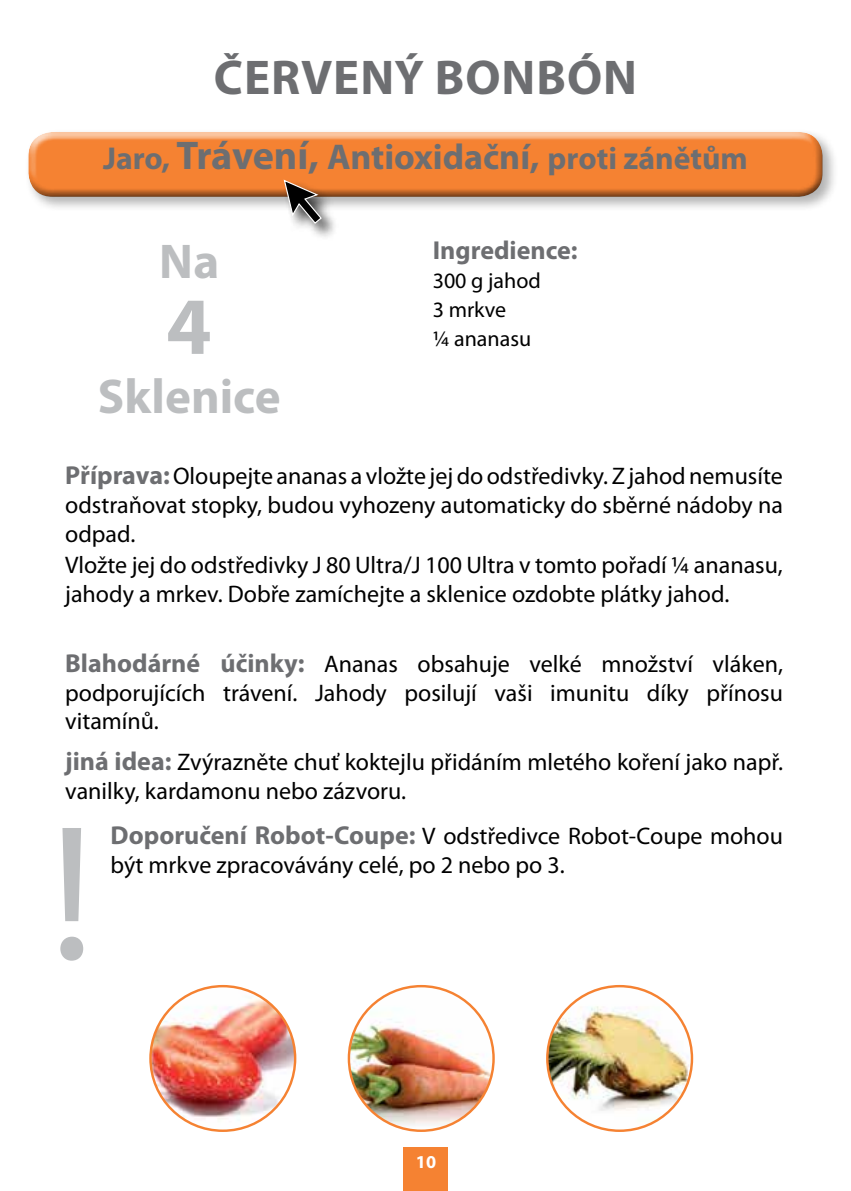
<style>
.page{position:relative;width:851px;height:1191px;background:#fff}
.page>*{position:absolute;margin:0;border:0;box-sizing:border-box;transform-origin:0 0}
.t1{font:193.6px "Myriad Pro";color:#bcbec0}
.t2{font:700 81.8px "Myriad Pro";color:#bcbec0}
.t3{font:700 49px "Myriad Pro";letter-spacing:.02em;color:#6d6e71}
.t4{font:700 49px "Myriad Pro";color:#bcbec0}
.t5{font:700 31.6px "Myriad Pro";color:#6d6e71}
.t6{font:700 26px "Myriad Pro";color:#6d6e71}
.t7{font:24px/28.8px "Myriad Pro";color:#000}
.t8{font:22px/29.2px "Myriad Pro";color:#000}
.t9{font:700 18.2px "Myriad Pro";color:#fff}
.s1{font-size:40.2px}
.s2{font-size:36px}
.s3{font-weight:700;font-size:26px;color:#6d6e71}
</style>
<div class="page">
<div style="left:403px;top:1146px;width:45px;height:45px;background:#f58232"></div>
<img style="left:150px;top:986px;width:145px;height:144px;border-radius:72px">
<img style="left:349px;top:986px;width:144px;height:144px;border-radius:72px">
<img style="left:547px;top:986px;width:144px;height:144px;border-radius:72px">
<div style="left:25px;top:128px;width:812px;height:84px;background:#000;opacity:.3"></div>
<div style="left:26px;top:131px;width:796px;height:49px;background:#fac5a0"></div>
<div style="left:26px;top:134px;width:796px;height:67px;background:#000;opacity:.7"></div>
<div style="left:282px;top:178px;width:57px;height:63px;background:#000;opacity:.75"></div>
<svg style="left:283px;top:179px;width:39px;height:46px;background:#927b6b"></svg>
<h3 class="t3" style="left:214px;top:45px;width:424px">červený bonbón</h3>
<h3 class="t5" style="left:103px;top:138px;width:646px">Jaro, <span class="s1">Trávení,</span> <span class="s2">Antioxidační,</span> proti zánětům</h3>
<h3 class="t4" style="left:159px;top:229px;width:62px">Na</h3>
<h2 class="t2" style="left:166px;top:273px;width:47px">4</h2>
<h3 class="t4" style="left:98px;top:364px;width:184px">Sklenice</h3>
<p class="t6" style="left:432px;top:233px;width:146px">Ingredience:</p>
<p class="t8" style="left:432px;top:265px;width:110px">300 g jahod<br>3 mrkve<br>¼ ananasu</p>
<p class="t7" style="left:65px;top:461px;width:719px;text-align:justify"><span class="s3">Příprava:</span>Oloupejte ananas a vložte jej do odstředivky. Z jahod nemusíte odstraňovat stopky, budou vyhozeny automaticky do sběrné nádoby na odpad.</p>
<p class="t7" style="left:65px;top:550px;width:719px">Vložte jej do odstředivky J 80 Ultra/J 100 Ultra v tomto pořadí ¼ ananasu, jahody a mrkev. Dobře zamíchejte a sklenice ozdobte plátky jahod.</p>
<p class="t7" style="left:65px;top:649px;width:719px;text-align:justify"><span class="s3">Blahodárné účinky:</span> Ananas obsahuje velké množství vláken, podporujících trávení. Jahody posilují vaši imunitu díky přínosu vitamínů.</p>
<p class="t7" style="left:65px;top:747px;width:719px"><span class="s3">jiná idea:</span> Zvýrazněte chuť koktejlu přidáním mletého koření jako např. vanilky, kardamonu nebo zázvoru.</p>
<p class="t7" style="left:111px;top:821px;width:673px"><span class="s3">Doporučení Robot-Coupe:</span> V odstředivce Robot-Coupe mohou být mrkve zpracovávány celé, po 2 nebo po 3.</p>
<h1 class="t1" style="left:49px;top:774px;width:46px">!</h1>
<p class="t9" style="left:416px;top:1150px;width:22px">10</p>
</div>
